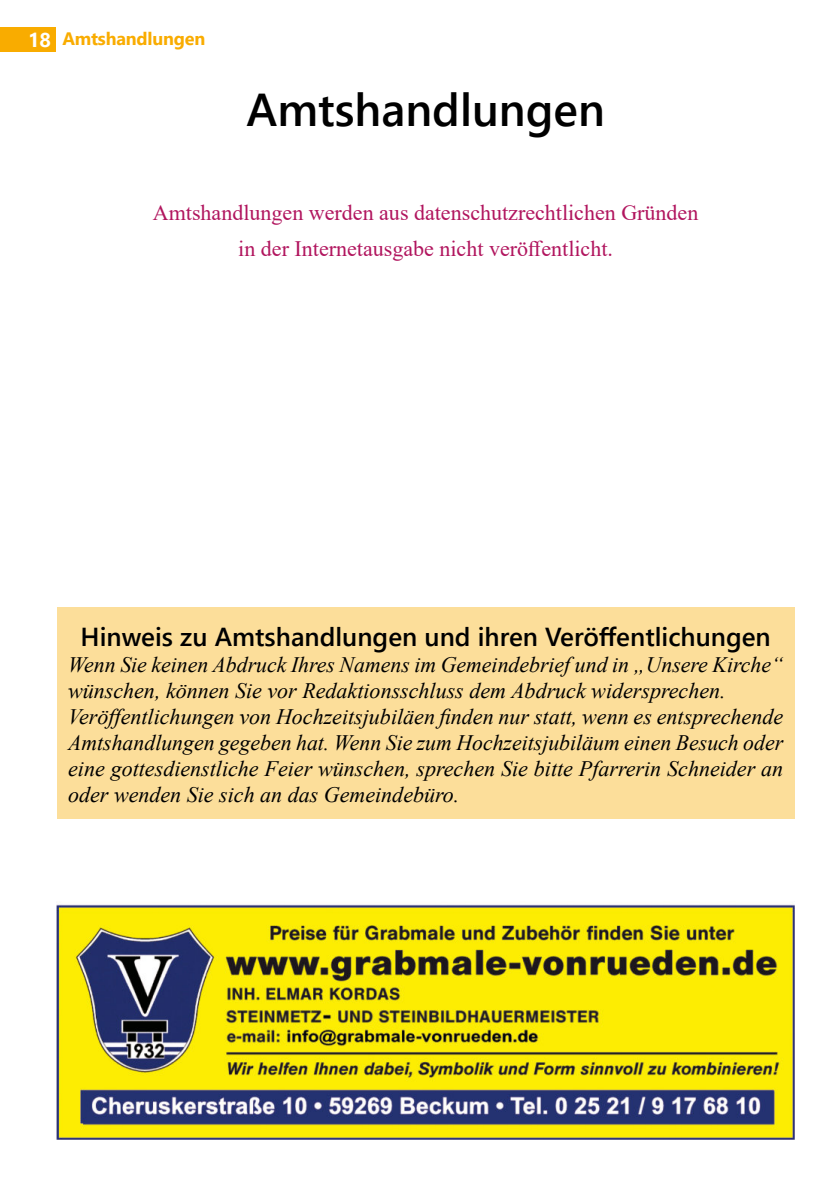
<style>
.page{position:relative;width:840px;height:1191px;background:#fff}
.page>*{position:absolute;margin:0;border:0;box-sizing:border-box;transform-origin:0 0}
.t1{font:600 46px "Segoe UI";color:#000}
.t2{font:600 26px "Segoe UI";color:#000}
.t3{font:italic 22px/26px "Times New Roman";color:#000}
.t4{font:22px/36.2px "Times New Roman";color:#b1155e;text-align:center}
.t5{font:700 18px "Segoe UI";letter-spacing:-.01em;color:#f9ac00}
.s1{font-size:20px;color:#fff}
</style>
<div class="page">
<div style="left:0;top:27px;width:57px;height:24px;background:#f9ac00"></div>
<div style="left:57px;top:607px;width:737px;height:211px;background:#fcde9a"></div>
<img style="left:57px;top:903px;width:737px;height:237px">
<p class="t5" style="left:28px;top:32px;width:179px"><span class="s1">18</span> Amtshandlungen</p>
<h1 class="t1" style="left:246px;top:92px;width:360px">Amtshandlungen</h1>
<p class="t4" style="left:153px;top:196px;width:546px">Amtshandlungen werden aus datenschutzrechtlichen Gründen in der Internetausgabe nicht veröffentlicht.</p>
<p class="t2" style="left:80px;top:627px;width:691px">Hinweis zu Amtshandlungen und ihren Veröffentlichungen</p>
<p class="t3" style="left:68px;top:653px;width:716px">Wenn Sie keinen Abdruck Ihres Namens im Gemeindebrief und in „Unsere Kirche“ wünschen, können Sie vor Redaktionsschluss dem Abdruck widersprechen.<br>Veröffentlichungen von Hochzeitsjubiläen finden nur statt, wenn es entsprechende Amtshandlungen gegeben hat. Wenn Sie zum Hochzeitsjubiläum einen Besuch oder eine gottesdienstliche Feier wünschen, sprechen Sie bitte Pfarrerin Schneider an oder wenden Sie sich an das Gemeindebüro.</p>
</div>
